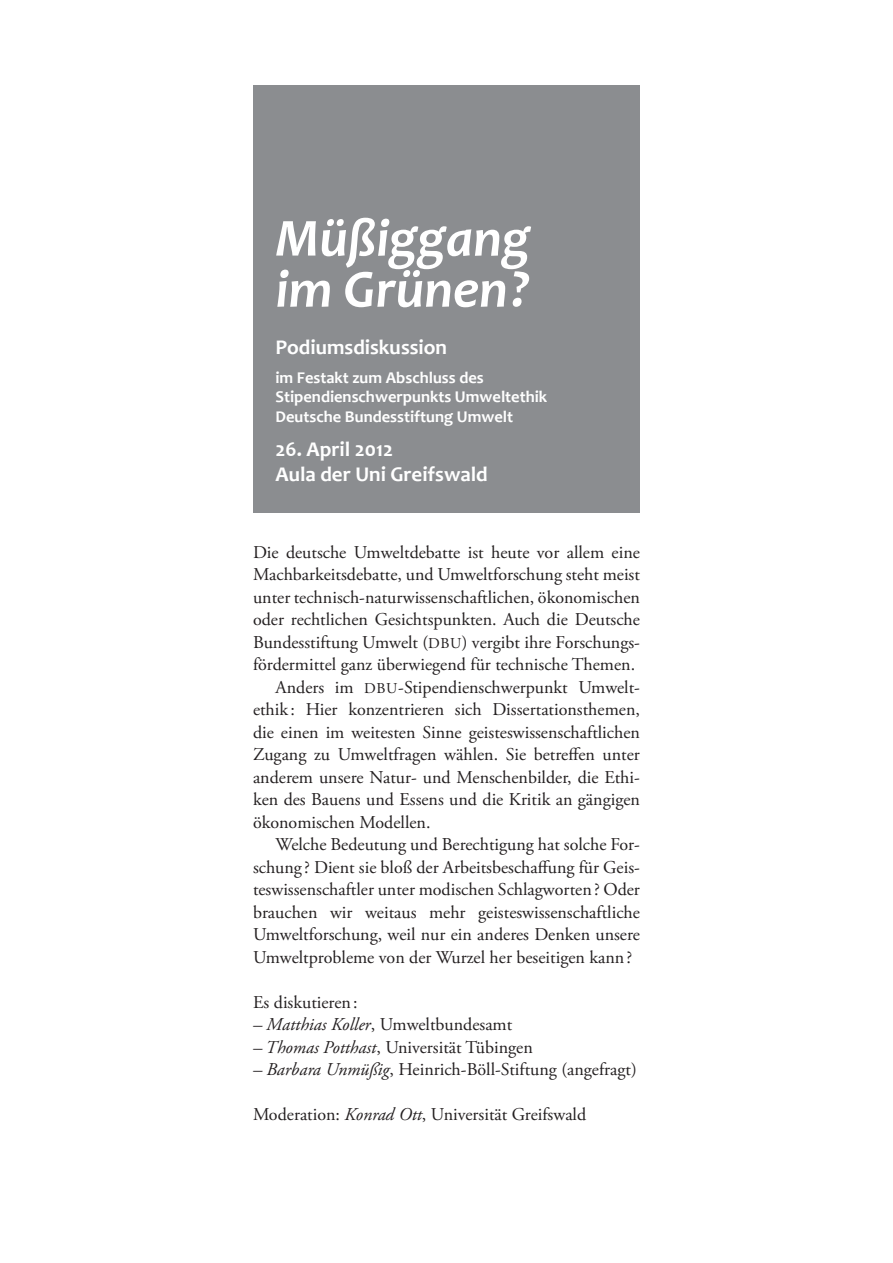
<style>
.page{position:relative;width:893px;height:1263px;background:#fff}
.page>*{position:absolute;margin:0;border:0;box-sizing:border-box;transform-origin:0 0}
.t1{font:italic 700 54px/51px "Candara";color:#fff}
.t2{font:700 21px/25.2px "Candara";color:#fff}
.t3{font:18px "Adobe Garamond Pro";color:#231f20}
.t4{font:700 16.5px/19.8px "Candara";color:#fff}
.s1{font-size:15px}
.s2{font-style:italic}
</style>
<div class="page">
<div style="left:253px;top:85px;width:387px;height:428px;background:#8b8d90"></div>
<h1 class="t1" style="left:275px;top:212px;width:256px">Müßiggang im Grünen?</h1>
<p class="t2" style="left:275px;top:335px;width:173px">Podiumsdiskussion</p>
<p class="t4" style="left:275px;top:367px;width:273px">im Festakt zum Abschluss des<br>Stipendienschwerpunkts Umweltethik<br>Deutsche Bundesstiftung Umwelt</p>
<p class="t2" style="left:275px;top:436px;width:214px">26. April 2012<br>Aula der Uni Greifswald</p>
<p class="t3" style="left:253px;top:541px;width:388px">Die deutsche Umweltdebatte ist heute vor allem eine</p>
<p class="t3" style="left:253px;top:564px;width:388px">Machbarkeitsdebatte, und Umweltforschung steht meist</p>
<p class="t3" style="left:253px;top:586px;width:388px">unter technisch-naturwissenschaftlichen, ökonomischen</p>
<p class="t3" style="left:253px;top:609px;width:388px">oder rechtlichen Gesichtspunkten. Auch die Deutsche</p>
<p class="t3" style="left:253px;top:631px;width:388px">Bundesstiftung Umwelt (<span class="s1">DBU</span>) vergibt ihre Forschungs-</p>
<p class="t3" style="left:253px;top:654px;width:384px">fördermittel ganz überwiegend für technische Themen.</p>
<p class="t3" style="left:275px;top:676px;width:365px">Anders im <span class="s1">DBU</span>-Stipendienschwerpunkt Umwelt-</p>
<p class="t3" style="left:253px;top:699px;width:388px">ethik : Hier konzentrieren sich Dissertationsthemen,</p>
<p class="t3" style="left:253px;top:721px;width:388px">die einen im weitesten Sinne geisteswissenschaftlichen</p>
<p class="t3" style="left:253px;top:744px;width:388px">Zugang zu Umweltfragen wählen. Sie betreffen unter</p>
<p class="t3" style="left:253px;top:766px;width:388px">anderem unsere Natur- und Menschenbilder, die Ethi-</p>
<p class="t3" style="left:253px;top:789px;width:388px">ken des Bauens und Essens und die Kritik an gängigen</p>
<p class="t3" style="left:253px;top:811px;width:179px">ökonomischen Modellen.</p>
<p class="t3" style="left:275px;top:834px;width:366px">Welche Bedeutung und Berechtigung hat solche For-</p>
<p class="t3" style="left:253px;top:856px;width:388px">schung ? Dient sie bloß der Arbeitsbeschaffung für Geis-</p>
<p class="t3" style="left:253px;top:879px;width:388px">teswissenschaftler unter modischen Schlagworten? Oder</p>
<p class="t3" style="left:253px;top:901px;width:388px">brauchen wir weitaus mehr geisteswissenschaftliche</p>
<p class="t3" style="left:253px;top:924px;width:388px">Umweltforschung, weil nur ein anderes Denken unsere</p>
<p class="t3" style="left:253px;top:946px;width:381px">Umweltprobleme von der Wurzel her beseitigen kann?</p>
<p class="t3" style="left:253px;top:991px;width:106px">Es diskutieren:</p>
<p class="t3" style="left:253px;top:1014px;width:261px"><span class="s2">– Matthias Koller</span>, Umweltbundesamt</p>
<p class="t3" style="left:253px;top:1036px;width:281px"><span class="s2">– Thomas Potthast</span>, Universität Tübingen</p>
<p class="t3" style="left:253px;top:1059px;width:385px"><span class="s2">– Barbara Unmüßig</span>, Heinrich-Böll-Stiftung (angefragt)</p>
<p class="t3" style="left:253px;top:1104px;width:335px">Moderation: <span class="s2">Konrad Ott</span>, Universität Greifswald</p>
</div>
